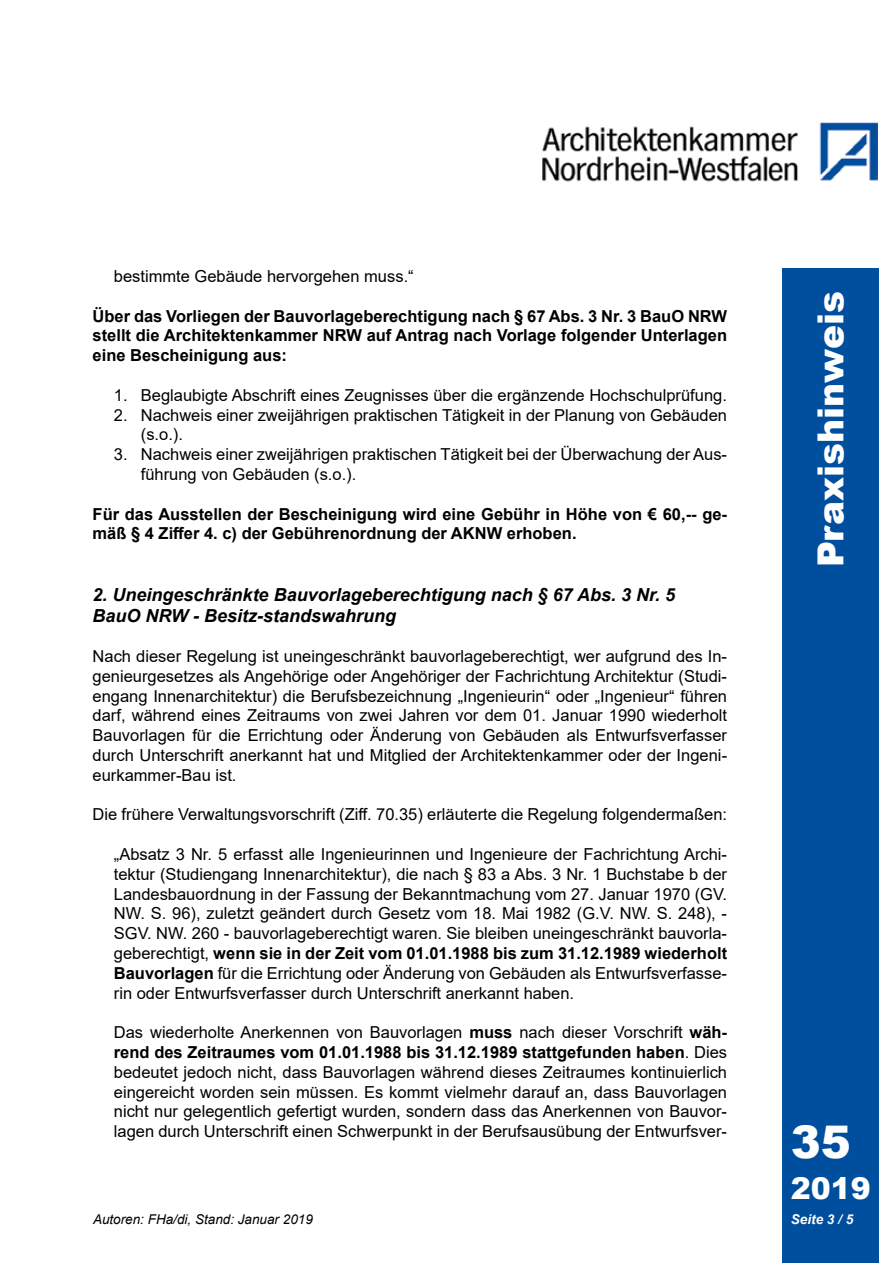
<style>
.page{position:relative;width:893px;height:1263px;background:#fff}
.page>*{position:absolute;margin:0;border:0;box-sizing:border-box;transform-origin:0 0}
.t1{font:900 45px "Arial";color:#fff}
.t2{font:900 36px "Arial";color:#fff}
.t3{font:900 30px "Arial";color:#fff}
.t4{font:italic 700 18px/21.6px "Arial";color:#000}
.t5{font:16.5px/19.8px "Arial";color:#000;text-align:justify}
.t6{font:700 16.5px/19.8px "Arial";color:#000;text-align:justify}
.t7{font:italic 13.5px "Arial";color:#000}
.t8{font:italic 700 13.5px "Arial";color:#fff}
.s1{font-weight:700}
</style>
<div class="page">
<img style="left:542px;top:122px;width:336px;height:60px">
<div style="left:782px;top:268px;width:96px;height:995px;background:#004e9e"></div>
<p class="t5" style="left:114px;top:266px;width:301px">bestimmte Gebäude hervorgehen muss.“</p>
<p class="t6" style="left:93px;top:306px;width:636px">Über das Vorliegen der Bauvorlageberechtigung nach § 67 Abs. 3 Nr. 3 BauO NRW stellt die Architektenkammer NRW auf Antrag nach Vorlage folgender Unterlagen eine Bescheinigung aus:</p>
<p class="t5" style="left:114px;top:385px;width:615px">1. Beglaubigte Abschrift eines Zeugnisses über die ergänzende Hochschulprüfung.</p>
<p class="t5" style="left:141px;top:405px;width:588px;text-indent:-27px">2. Nachweis einer zweijährigen praktischen Tätigkeit in der Planung von Gebäuden (s.o.).</p>
<p class="t5" style="left:141px;top:444px;width:588px;text-indent:-27px">3. Nachweis einer zweijährigen praktischen Tätigkeit bei der Überwachung der Aus&shy;führung von Gebäuden (s.o.).</p>
<p class="t6" style="left:93px;top:504px;width:636px">Für das Ausstellen der Bescheinigung wird eine Gebühr in Höhe von € 60,-- ge&shy;mäß § 4 Ziffer 4. c) der Gebührenordnung der AKNW erhoben.</p>
<p class="t4" style="left:93px;top:584px;width:584px">2. Uneingeschränkte Bauvorlageberechtigung nach § 67 Abs. 3 Nr. 5<br>BauO NRW - Besitz-standswahrung</p>
<p class="t5" style="left:93px;top:646px;width:636px">Nach dieser Regelung ist uneingeschränkt bauvorlageberechtigt, wer aufgrund des In&shy;genieurgesetzes als Angehörige oder Angehöriger der Fachrichtung Architektur (Studi&shy;engang Innenarchitektur) die Berufsbezeichnung „Ingenieurin“ oder „Ingenieur“ führen darf, während eines Zeitraums von zwei Jahren vor dem 01. Januar 1990 wiederholt Bauvorlagen für die Errichtung oder Änderung von Gebäuden als Entwurfsverfasser durch Unterschrift anerkannt hat und Mitglied der Architektenkammer oder der Ingeni&shy;eurkammer-Bau ist.</p>
<p class="t5" style="left:93px;top:804px;width:636px">Die frühere Verwaltungsvorschrift (Ziff. 70.35) erläuterte die Regelung folgendermaßen:</p>
<p class="t5" style="left:114px;top:844px;width:615px">„Absatz 3 Nr. 5 erfasst alle Ingenieurinnen und Ingenieure der Fachrichtung Archi&shy;tektur (Studiengang Innenarchitektur), die nach § 83 a Abs. 3 Nr. 1 Buchstabe b der Landesbauordnung in der Fassung der Bekanntmachung vom 27. Januar 1970 (GV.<br>NW. S. 96), zuletzt geändert durch Gesetz vom 18. Mai 1982 (G.V. NW. S. 248), - SGV. NW. 260 - bauvorlageberechtigt waren. Sie bleiben uneingeschränkt bauvorla&shy;geberechtigt, <span class="s1">wenn sie in der Zeit vom 01.01.1988 bis zum 31.12.1989 wiederholt Bauvorlagen</span> für die Errichtung oder Änderung von Gebäuden als Entwurfsverfasse&shy;rin oder Entwurfsverfasser durch Unterschrift anerkannt haben.</p>
<p class="t5" style="left:114px;top:1022px;width:615px">Das wiederholte Anerkennen von Bauvorlagen <span class="s1">muss</span> nach dieser Vorschrift <span class="s1">wäh&shy;rend des Zeitraumes vom 01.01.1988 bis 31.12.1989 stattgefunden haben</span>. Dies bedeutet jedoch nicht, dass Bauvorlagen während dieses Zeitraumes kontinuierlich eingereicht worden sein müssen. Es kommt vielmehr darauf an, dass Bauvorlagen nicht nur gelegentlich gefertigt wurden, sondern dass das Anerkennen von Bauvor&shy;lagen durch Unterschrift einen Schwerpunkt in der Berufsausübung der Entwurfsver-</p>
<h2 class="t2" style="left:805px;top:567px;width:278px;rotate:-90deg">Praxishinweis</h2>
<h1 class="t1" style="left:791px;top:1109px;width:62px">35</h1>
<h3 class="t3" style="left:791px;top:1167px;width:82px">2019</h3>
<p class="t7" style="left:93px;top:1211px;width:221px">Autoren: FHa/di, Stand: Januar 2019</p>
<p class="t8" style="left:791px;top:1210px;width:64px">Seite 3 / 5</p>
</div>
